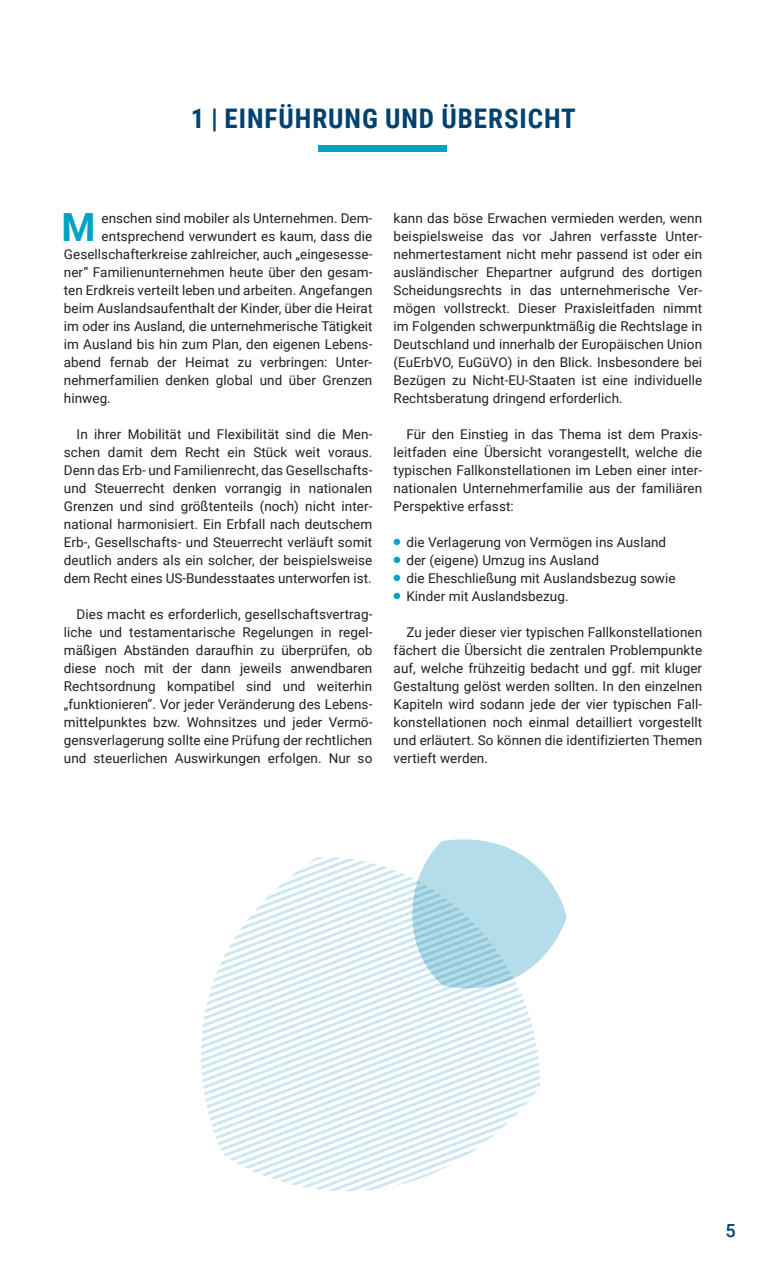
<style>
.page{position:relative;width:766px;height:1263px;background:#fff}
.page>*{position:absolute;margin:0;border:0;box-sizing:border-box;transform-origin:0 0}
.t1{font:700 38.85px "Roboto";color:#00a3c4}
.t2{font:700 27px "Roboto Condensed";letter-spacing:.035em;color:#01416f}
.t3{font:500 18px "Roboto";color:#01416f}
.t4{font:13.5px/18px "Roboto";letter-spacing:.005em;color:#231f20;text-align:justify}
.s1{color:#00a3c4}
</style>
<div class="page">
<svg style="left:218px;top:1144px;width:261px;height:11px"></svg>
<svg style="left:215px;top:1134px;width:280px;height:10px"></svg>
<svg style="left:211px;top:1123px;width:296px;height:11px"></svg>
<svg style="left:208px;top:1112px;width:311px;height:11px"></svg>
<svg style="left:206px;top:1101px;width:323px;height:11px"></svg>
<svg style="left:204px;top:1091px;width:333px;height:10px"></svg>
<svg style="left:202px;top:1080px;width:338px;height:11px"></svg>
<svg style="left:202px;top:1069px;width:338px;height:11px"></svg>
<svg style="left:201px;top:1058px;width:338px;height:11px"></svg>
<svg style="left:201px;top:1048px;width:338px;height:10px"></svg>
<svg style="left:201px;top:1037px;width:336px;height:11px"></svg>
<svg style="left:202px;top:1026px;width:333px;height:11px"></svg>
<svg style="left:203px;top:1016px;width:330px;height:10px"></svg>
<svg style="left:205px;top:1005px;width:324px;height:11px"></svg>
<svg style="left:206px;top:994px;width:319px;height:11px"></svg>
<svg style="left:210px;top:988px;width:311px;height:6px"></svg>
<svg style="left:211px;top:839px;width:355px;height:149px"></svg>
<div style="left:318px;top:145px;width:129px;height:7px;background:#00a3c4"></div>
<h2 class="t2" style="left:191px;top:100px;width:386px">1 | EINFÜHRUNG UND ÜBERSICHT</h2>
<h1 class="t1" style="left:61px;top:200px;width:36px">M</h1>
<p class="t4" style="left:102px;top:208px;width:272px">enschen sind mobiler als Unternehmen. Dem-</p>
<p class="t4" style="left:102px;top:226px;width:272px">entsprechend verwundert es kaum, dass die</p>
<p class="t4" style="left:64px;top:244px;width:310px">Gesellschafterkreise zahlreicher, auch „eingesesse-</p>
<p class="t4" style="left:64px;top:262px;width:310px">ner“ Familienunternehmen heute über den gesam-</p>
<p class="t4" style="left:64px;top:280px;width:310px">ten Erdkreis verteilt leben und arbeiten. Angefangen</p>
<p class="t4" style="left:64px;top:298px;width:310px">beim Auslandsaufenthalt der Kinder, über die Heirat</p>
<p class="t4" style="left:64px;top:316px;width:310px">im oder ins Ausland, die unternehmerische Tätigkeit</p>
<p class="t4" style="left:64px;top:334px;width:310px">im Ausland bis hin zum Plan, den eigenen Lebens-</p>
<p class="t4" style="left:64px;top:352px;width:309px">abend fernab der Heimat zu verbringen: Unter-</p>
<p class="t4" style="left:64px;top:370px;width:310px">nehmerfamilien denken global und über Grenzen</p>
<p class="t4" style="left:64px;top:388px;width:48px">hinweg.</p>
<p class="t4" style="left:64px;top:424px;width:310px;text-indent:13px">In ihrer Mobilität und Flexibilität sind die Men&shy;schen damit dem Recht ein Stück weit voraus.<br>Denn das Erb- und Familienrecht, das Gesellschafts&shy;und Steuerrecht denken vorrangig in nationalen Grenzen und sind größtenteils (noch) nicht inter&shy;national harmonisiert. Ein Erbfall nach deutschem Erb-, Gesellschafts- und Steuerrecht verläuft somit deutlich anders als ein solcher, der beispielsweise dem Recht eines US-Bundesstaates unterworfen ist.</p>
<p class="t4" style="left:64px;top:604px;width:310px;text-indent:13px">Dies macht es erforderlich, gesellschaftsvertrag&shy;liche und testamentarische Regelungen in regel&shy;mäßigen Abständen daraufhin zu überprüfen, ob diese noch mit der dann jeweils anwendbaren Rechtsordnung kompatibel sind und weiterhin „funktionieren“. Vor jeder Veränderung des Lebens&shy;mittelpunktes bzw. Wohnsitzes und jeder Vermö&shy;gensverlagerung sollte eine Prüfung der rechtlichen und steuerlichen Auswirkungen erfolgen. Nur so</p>
<p class="t4" style="left:393px;top:208px;width:310px">kann das böse Erwachen vermieden werden, wenn beispielsweise das vor Jahren verfasste Unter&shy;nehmertestament nicht mehr passend ist oder ein ausländischer Ehepartner aufgrund des dortigen Scheidungsrechts in das unternehmerische Ver&shy;mögen vollstreckt. Dieser Praxisleitfaden nimmt im Folgenden schwerpunktmäßig die Rechtslage in Deutschland und innerhalb der Europäischen Union (EuErbVO, EuGüVO) in den Blick. Insbesondere bei Bezügen zu Nicht-EU-Staaten ist eine individuelle Rechtsberatung dringend erforderlich.</p>
<p class="t4" style="left:393px;top:424px;width:310px;text-indent:13px">Für den Einstieg in das Thema ist dem Praxis&shy;leitfaden eine Übersicht vorangestellt, welche die typischen Fallkonstellationen im Leben einer inter&shy;nationalen Unternehmerfamilie aus der familiären Perspektive erfasst:</p>
<p class="t4" style="left:393px;top:532px;width:274px"><span class="s1">●</span> die Verlagerung von Vermögen ins Ausland</p>
<p class="t4" style="left:393px;top:550px;width:207px"><span class="s1">●</span> der (eigene) Umzug ins Ausland</p>
<p class="t4" style="left:393px;top:568px;width:283px"><span class="s1">●</span> die Eheschließung mit Auslandsbezug sowie</p>
<p class="t4" style="left:393px;top:586px;width:176px"><span class="s1">●</span> Kinder mit Auslandsbezug.</p>
<p class="t4" style="left:393px;top:622px;width:310px;text-indent:13px">Zu jeder dieser vier typischen Fallkonstellationen fächert die Übersicht die zentralen Problempunkte auf, welche frühzeitig bedacht und ggf. mit kluger Gestaltung gelöst werden sollten. In den einzelnen Kapiteln wird sodann jede der vier typischen Fall&shy;konstellationen noch einmal detailliert vorgestellt und erläutert. So können die identifizierten Themen vertieft werden.</p>
<h3 class="t3" style="left:725px;top:1218px;width:12px">5</h3>
</div>
